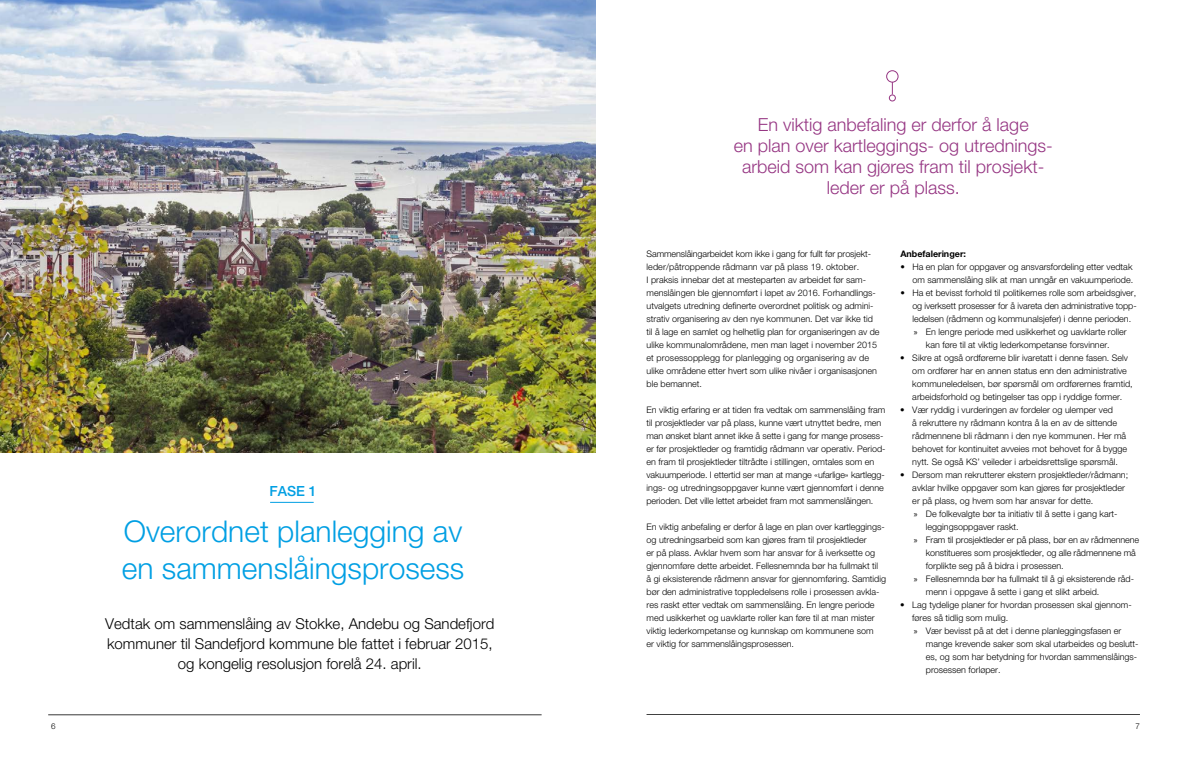
<style>
.page{position:relative;width:1191px;height:766px;background:#fff}
.page>*{position:absolute;margin:0;border:0;box-sizing:border-box;transform-origin:0 0}
.t1{font:300 30px/37px "Helvetica Neue";color:#009fe3}
.t2{font:300 18px/21px "Helvetica Neue";color:#963683;text-align:center}
.t3{font:300 15px/20px "Helvetica Neue";color:#000;text-align:center}
.t4{font:500 14px "Helvetica Neue";color:#009fe3}
.t5{font:300 9px/13px "Helvetica Neue";color:#000}
.t6{font:700 9px "Helvetica Neue";color:#000}
.t7{font:300 8px "Helvetica Neue";color:#000}
.s1{font-family:"Myriad Pro";font-weight:400}
</style>
<div class="page">
<hr style="left:48px;top:714px;width:493px;height:1px;background:#000">
<hr style="left:646px;top:714px;width:494px;height:1px;background:#000">
<img style="left:0;top:0;width:595px;height:452px">
<hr style="left:270px;top:501px;width:44px;height:1px;background:#009fe3">
<div style="left:889px;top:94px;width:7px;height:7px;border:1px solid #963683;border-radius:50%"></div>
<div style="left:886px;top:70px;width:12px;height:13px;border:1px solid #963683;border-radius:50%"></div>
<h3 class="t4" style="left:269px;top:482px;width:49px">FASE 1</h3>
<h1 class="t1" style="left:122px;top:511px;width:344px">Overordnet planlegging av en sammenslåingsprosess</h1>
<h3 class="t3" style="left:105px;top:612px;width:390px">Vedtak om sammenslåing av Stokke, Andebu og Sandefjord kommuner til Sandefjord kommune ble fattet i februar 2015, og kongelig resolusjon forelå 24. april.</h3>
<h2 class="t2" style="left:734px;top:113px;width:320px">En viktig anbefaling er derfor å lage<br>en plan over kartleggings- og utrednings&shy;arbeid som kan gjøres fram til prosjekt&shy;leder er på plass.</h2>
<p class="t5" style="left:646px;top:247px;width:234px">Sammenslåingarbeidet kom ikke i gang for fullt før prosjekt&shy;leder/påtroppende rådmann var på plass 19. oktober.<br>I praksis innebar det at mesteparten av arbeidet før sam&shy;menslåingen ble gjennomført i løpet av 2016. Forhandlings&shy;utvalgets utredning definerte overordnet politisk og admini&shy;strativ organisering av den nye kommunen. Det var ikke tid til å lage en samlet og helhetlig plan for organiseringen av de ulike kommunalområdene, men man laget i november 2015 et prosessopplegg for planlegging og organisering av de ulike områdene etter hvert som ulike nivåer i organisasjonen ble bemannet.</p>
<p class="t5" style="left:646px;top:403px;width:240px">En viktig erfaring er at tiden fra vedtak om sammenslåing fram til prosjektleder var på plass, kunne vært utnyttet bedre, men man ønsket blant annet ikke å sette i gang for mange prosess&shy;er før prosjektleder og framtidig rådmann var operativ. Period&shy;en fram til prosjektleder tiltrådte i stillingen, omtales som en vakuumperiode. I ettertid ser man at mange «ufarlige» kartlegg&shy;ings- og utredningsoppgaver kunne vært gjennomført i denne perioden. Det ville lettet arbeidet fram mot sammenslåingen.</p>
<p class="t5" style="left:646px;top:520px;width:241px">En viktig anbefaling er derfor å lage en plan over kartleggings&shy;og utredningsarbeid som kan gjøres fram til prosjektleder<br>er på plass. Avklar hvem som har ansvar for å iverksette og gjennomføre dette arbeidet. Fellesnemnda bør ha fullmakt til<br>å gi eksisterende rådmenn ansvar for gjennomføring. Samtidig bør den administrative toppledelsens rolle i prosessen avkla&shy;res raskt etter vedtak om sammenslåing. En lengre periode med usikkerhet og uavklarte roller kan føre til at man mister viktig lederkompetanse og kunnskap om kommunene som<br>er viktig for sammenslåingsprosessen.</p>
<p class="t6" style="left:900px;top:248px;width:67px">Anbefaleringer:</p>
<p class="t5" style="left:900px;top:260px;width:234px;text-align:right">• Ha en plan for oppgaver og ansvarsfordeling etter vedtak om sammenslåing slik at man unngår en vakuumperiode.</p>
<p class="t5" style="left:900px;top:286px;width:237px">• Ha et bevisst forhold til politikernes rolle som arbeidsgiver,</p>
<p class="t5" style="left:912px;top:299px;width:226px">og iverksett prosesser for å ivareta den administrative topp-</p>
<p class="t5" style="left:912px;top:312px;width:220px">ledelsen (rådmenn og kommunalsjefer) i denne perioden.</p>
<p class="t5" style="left:914px;top:325px;width:214px"><span class="s1">»</span> En lengre periode med usikkerhet og uavklarte roller</p>
<p class="t5" style="left:926px;top:338px;width:185px">kan føre til at viktig lederkompetanse forsvinner.</p>
<p class="t5" style="left:912px;top:351px;width:222px;text-indent:-12px">• Sikre at også ordførerne blir ivaretatt i denne fasen. Selv om ordfører har en annen status enn den administrative kommuneledelsen, bør spørsmål om ordførernes framtid, arbeidsforhold og betingelser tas opp i ryddige former.</p>
<p class="t5" style="left:912px;top:403px;width:216px;text-indent:-12px">• Vær ryddig i vurderingen av fordeler og ulemper ved<br>å rekruttere ny rådmann kontra å la en av de sittende rådmennene bli rådmann i den nye kommunen. Her må behovet for kontinuitet avveies mot behovet for å bygge nytt. Se også KS’ veileder i arbeidsrettslige spørsmål.</p>
<p class="t5" style="left:900px;top:468px;width:229px">• Dersom man rekrutterer ekstern prosjektleder/rådmann;</p>
<p class="t5" style="left:912px;top:481px;width:214px">avklar hvilke oppgaver som kan gjøres før prosjektleder</p>
<p class="t5" style="left:912px;top:494px;width:182px">er på plass, og hvem som har ansvar for dette.</p>
<p class="t5" style="left:914px;top:507px;width:205px"><span class="s1">»</span> De folkevalgte bør ta initiativ til å sette i gang kart-</p>
<p class="t5" style="left:925px;top:520px;width:94px">leggingsoppgaver raskt.</p>
<p class="t5" style="left:914px;top:533px;width:227px"><span class="s1">»</span> Fram til prosjektleder er på plass, bør en av rådmennene</p>
<p class="t5" style="left:925px;top:546px;width:212px">konstitueres som prosjektleder, og alle rådmennene må</p>
<p class="t5" style="left:925px;top:559px;width:139px">forplikte seg på å bidra i prosessen.</p>
<p class="t5" style="left:914px;top:572px;width:222px"><span class="s1">»</span> Fellesnemnda bør ha fullmakt til å gi eksisterende råd-</p>
<p class="t5" style="left:925px;top:585px;width:175px">menn i oppgave å sette i gang et slikt arbeid.</p>
<p class="t5" style="left:912px;top:598px;width:221px;text-indent:-12px">• Lag tydelige planer for hvordan prosessen skal gjennom&shy;føres så tidlig som mulig.<br><span class="s1">»</span> Vær bevisst på at det i denne planleggingsfasen er</p>
<p class="t5" style="left:925px;top:637px;width:214px">mange krevende saker som skal utarbeides og beslutt&shy;es, og som har betydning for hvordan sammenslåings&shy;prosessen forløper.</p>
<p class="t7" style="left:51px;top:720px;width:6px">6</p>
<p class="t7" style="left:1135px;top:720px;width:6px">7</p>
</div>
